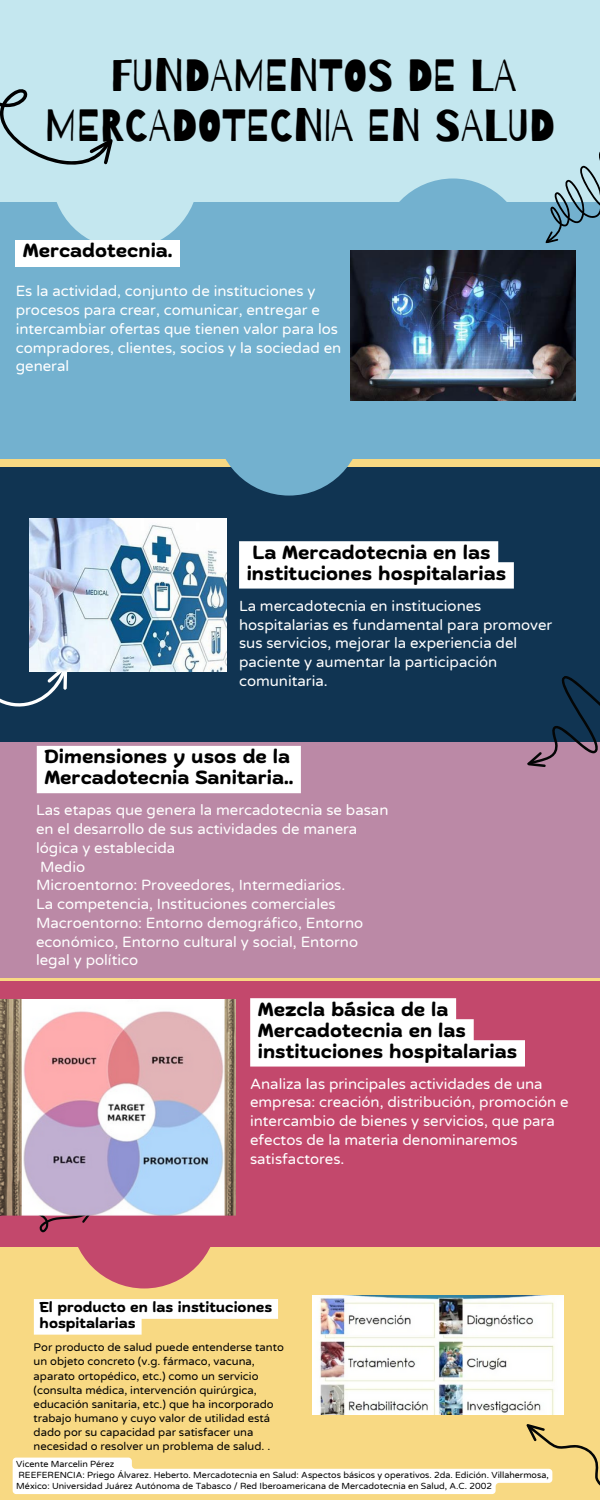
<style>
.page{position:relative;width:600px;height:1500px;background:#f8d983}
.page>*{position:absolute;margin:0;border:0;box-sizing:border-box;transform-origin:0 0}
.t1{font:45px/49.5px "Barrio";color:#000}
.t2{font:700 19px/21px "Biski";color:#000}
.t3{font:15px/18.8px "Varela Round";color:#fff}
.t4{font:700 14.3px/15.8px "Biski";color:#000}
.t5{font:11.3px/14.1px "Varela Round";color:#000}
.t6{font:9px/11.2px "Varela Round";color:#000}
</style>
<div class="page">
<div style="left:0;top:0;width:600px;height:244px;background:#c4e7ef"></div>
<div style="left:379px;top:178px;width:147px;height:147px;background:#73b1cf;border-radius:50%"></div>
<div style="left:0;top:715px;width:600px;height:262px;background:#bb89a6"></div>
<div style="left:0;top:467px;width:600px;height:275px;background:#103452"></div>
<div style="left:0;top:202px;width:600px;height:257px;background:#73b1cf"></div>
<div style="left:52px;top:102px;width:147px;height:147px;background:#c4e7ef;border-radius:50%"></div>
<div style="left:216px;top:349px;width:147px;height:147px;background:#73b1cf;border-radius:50%"></div>
<div style="left:71px;top:1142px;width:147px;height:146px;background:#c3486c;border-radius:50%"></div>
<div style="left:0;top:981px;width:600px;height:266px;background:#c3486c"></div>
<svg style="left:0;top:89px;width:113px;height:76px"></svg>
<svg style="left:545px;top:152px;width:55px;height:92px"></svg>
<svg style="left:0;top:620px;width:77px;height:87px"></svg>
<svg style="left:527px;top:676px;width:73px;height:91px"></svg>
<svg style="left:39px;top:1216px;width:50px;height:16px"></svg>
<img style="left:350px;top:250px;width:226px;height:150px">
<img style="left:0;top:1000px;width:236px;height:216px">
<img style="left:30px;top:518px;width:197px;height:153px">
<img style="left:312px;top:1295px;width:251px;height:119px">
<div style="left:15px;top:240px;width:165px;height:26px;background:#fff"></div>
<svg style="left:239px;top:541px;width:275px;height:48px;background:#f5f7f8"></svg>
<div style="left:37px;top:746px;width:264px;height:47px;background:#fff"></div>
<svg style="left:250px;top:998px;width:275px;height:69px;background:#f6e4e9"></svg>
<svg style="left:34px;top:1299px;width:244px;height:36px"></svg>
<svg style="left:13px;top:1424px;width:587px;height:70px"></svg>
<h1 class="t1" style="left:45px;top:52px;width:511px;text-indent:66px">FUNDAMENTOS DE LA<br>MERCADOTECNIA EN SALUD</h1>
<p class="t2" style="left:23px;top:242px;width:151px">Mercadotecnia.</p>
<p class="t3" style="left:16px;top:282px;width:327px">Es la actividad, conjunto de instituciones y procesos para crear, comunicar, entregar e intercambiar ofertas que tienen valor para los compradores, clientes, socios y la sociedad en general</p>
<p class="t2" style="left:247px;top:543px;width:261px;text-align:center">La Mercadotecnia en las instituciones hospitalarias</p>
<h2 class="t3" style="left:239px;top:597px;width:315px">La mercadotecnia en instituciones hospitalarias es fundamental para promover sus servicios, mejorar la experiencia del paciente y aumentar la participación comunitaria.</h2>
<h3 class="t2" style="left:44px;top:748px;width:250px">Dimensiones y usos de la<br>Mercadotecnia Sanitaria..</h3>
<p class="t3" style="left:36px;top:801px;width:354px">Las etapas que genera la mercadotecnia se basan en el desarrollo de sus actividades de manera lógica y establecida<br>Medio<br>Microentorno: Proveedores, Intermediarios.<br>La competencia, Instituciones comerciales Macroentorno: Entorno demográfico, Entorno económico, Entorno cultural y social, Entorno legal y político</p>
<h2 class="t2" style="left:258px;top:1000px;width:261px">Mezcla básica de la<br>Mercadotecnia en las instituciones hospitalarias</h2>
<h3 class="t3" style="left:250px;top:1075px;width:320px">Analiza las principales actividades de una empresa: creación, distribución, promoción e intercambio de bienes y servicios, que para efectos de la materia denominaremos satisfactores.</h3>
<p class="t4" style="left:40px;top:1301px;width:234px">El producto en las instituciones hospitalarias</p>
<p class="t5" style="left:34px;top:1341px;width:252px">Por producto de salud puede entenderse tanto un objeto concreto (v.g. fármaco, vacuna, aparato ortopédico, etc.) como un servicio (consulta médica, intervención quirúrgica, educación sanitaria, etc.) que ha incorporado trabajo humano y cuyo valor de utilidad está dado por su capacidad par satisfacer una necesidad o resolver un problema de salud. .</p>
<h2 class="t6" style="left:16px;top:1458px;width:100px">Vicente Marcelin Pérez</h2>
<h3 class="t6" style="left:16px;top:1470px;width:534px">REEFERENCIA: Priego Álvarez. Heberto. Mercadotecnia en Salud: Aspectos básicos y operativos. 2da. Edición. Villahermosa,<br>México: Universidad Juárez Autónoma de Tabasco / Red Iberoamericana de Mercadotecnia en Salud, A.C. 2002</h3>
</div>
